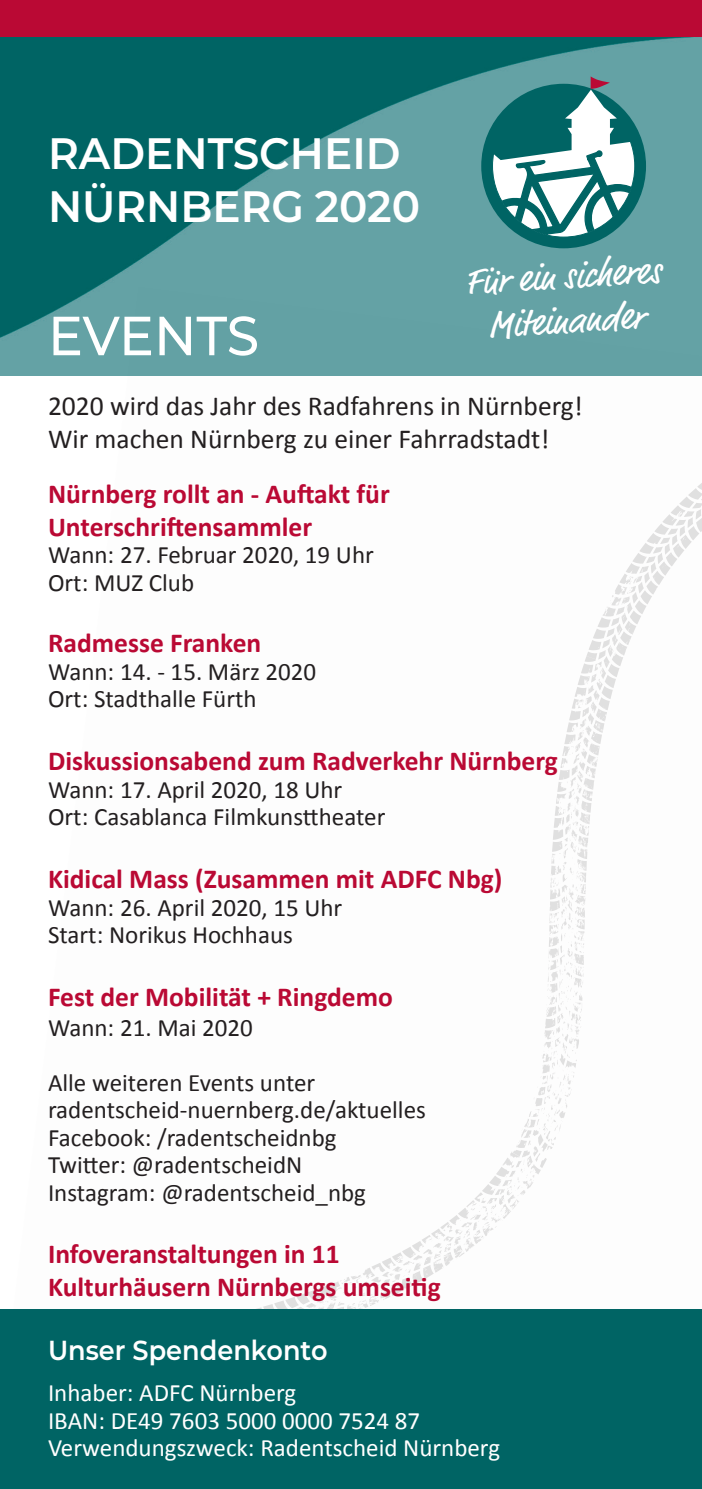
<style>
.page{position:relative;width:702px;height:1489px;background:#fff}
.page>*{position:absolute;margin:0;border:0;box-sizing:border-box;transform-origin:0 0}
.t1{font:500 55px "Montserrat";letter-spacing:-.01em;color:#fff;scale:.95 1}
.Zwischenüberschrift{font:600 44px/52.8px "Montserrat";color:#fff;scale:.96 1}
.t2{font:37px/44.2px "Market OT";color:#fff;text-align:center}
.t3{font:700 27.5px/33px "Calibri";color:#ba0934}
.t4{font:27.5px "Calibri";color:#231f20}
.Zwischenüberschrift-2{font:600 27.5px "Montserrat";color:#fff;scale:.93 1}
.t5{font:25px/27.5px "Calibri";color:#231f20}
.Fließtext{font:25px/27.5px "Calibri";color:#fff}
</style>
<div class="page">
<img style="left:0;top:36px;width:702px;height:251px">
<div style="left:0;top:287px;width:702px;height:89px;background:#63a1a4"></div>
<svg style="left:256px;top:483px;width:446px;height:826px"></svg>
<div style="left:0;top:1309px;width:702px;height:179px;background:#006464"></div>
<div style="left:0;top:0;width:702px;height:36px;background:#ba0934"></div>
<svg style="left:473px;top:76px;width:183px;height:174px"></svg>
<p class="Zwischenüberschrift" style="left:48px;top:125px;width:389px">RADENTSCHEID<br>NÜRNBERG 2020</p>
<p class="t1" style="left:48px;top:297px;width:224px">EVENTS</p>
<p class="t2" style="left:464px;top:264px;width:197px;rotate:-4deg">Für ein sicheres<br>Miteinander</p>
<p class="t4" style="left:48px;top:387px;width:536px">2020 wird das Jahr des Radfahrens in Nürnberg!</p>
<p class="t4" style="left:48px;top:420px;width:503px">Wir machen Nürnberg zu einer Fahrradstadt!</p>
<p class="t3" style="left:48px;top:476px;width:343px">Nürnberg rollt an - Auftakt für<br>Unterschriftensammler</p>
<p class="t5" style="left:48px;top:540px;width:327px">Wann: 27. Februar 2020, 19 Uhr</p>
<p class="t5" style="left:48px;top:568px;width:148px">Ort: MUZ Club</p>
<p class="t3" style="left:48px;top:625px;width:215px">Radmesse Franken</p>
<p class="t5" style="left:48px;top:656px;width:270px">Wann: 14. - 15. März 2020</p>
<p class="t5" style="left:48px;top:684px;width:210px">Ort: Stadthalle Fürth</p>
<p class="t3" style="left:48px;top:743px;width:511px">Diskussionsabend zum Radverkehr Nürnberg</p>
<p class="t5" style="left:48px;top:774px;width:296px">Wann: 17. April 2020, 18 Uhr</p>
<p class="t5" style="left:48px;top:802px;width:339px">Ort: Casablanca Filmkunsttheater</p>
<p class="t3" style="left:48px;top:861px;width:456px">Kidical Mass (Zusammen mit ADFC Nbg)</p>
<p class="t5" style="left:48px;top:892px;width:296px">Wann: 26. April 2020, 15 Uhr</p>
<p class="t5" style="left:48px;top:920px;width:246px">Start: Norikus Hochhaus</p>
<p class="t3" style="left:48px;top:979px;width:346px">Fest der Mobilität + Ringdemo</p>
<p class="t5" style="left:48px;top:1013px;width:206px">Wann: 21. Mai 2020</p>
<p class="t5" style="left:48px;top:1067px;width:379px">Alle weiteren Events unter radentscheid-nuernberg.de/aktuelles</p>
<p class="t5" style="left:48px;top:1122px;width:290px">Facebook: /radentscheidnbg</p>
<p class="t5" style="left:48px;top:1150px;width:256px">Twitter: @radentscheidN</p>
<p class="t5" style="left:48px;top:1177px;width:319px">Instagram: @radentscheid_nbg</p>
<p class="t3" style="left:48px;top:1236px;width:394px">Infoveranstaltungen in 11<br>Kulturhäusern Nürnbergs umseitig</p>
<p class="Zwischenüberschrift-2" style="left:48px;top:1330px;width:302px">Unser Spendenkonto</p>
<p class="Fließtext" style="left:48px;top:1378px;width:373px">Inhaber: ADFC Nürnberg<br>IBAN: DE49 7603 5000 0000 7524 87</p>
<p class="Fließtext" style="left:48px;top:1433px;width:453px">Verwendungszweck: Radentscheid Nürnberg</p>
</div>
